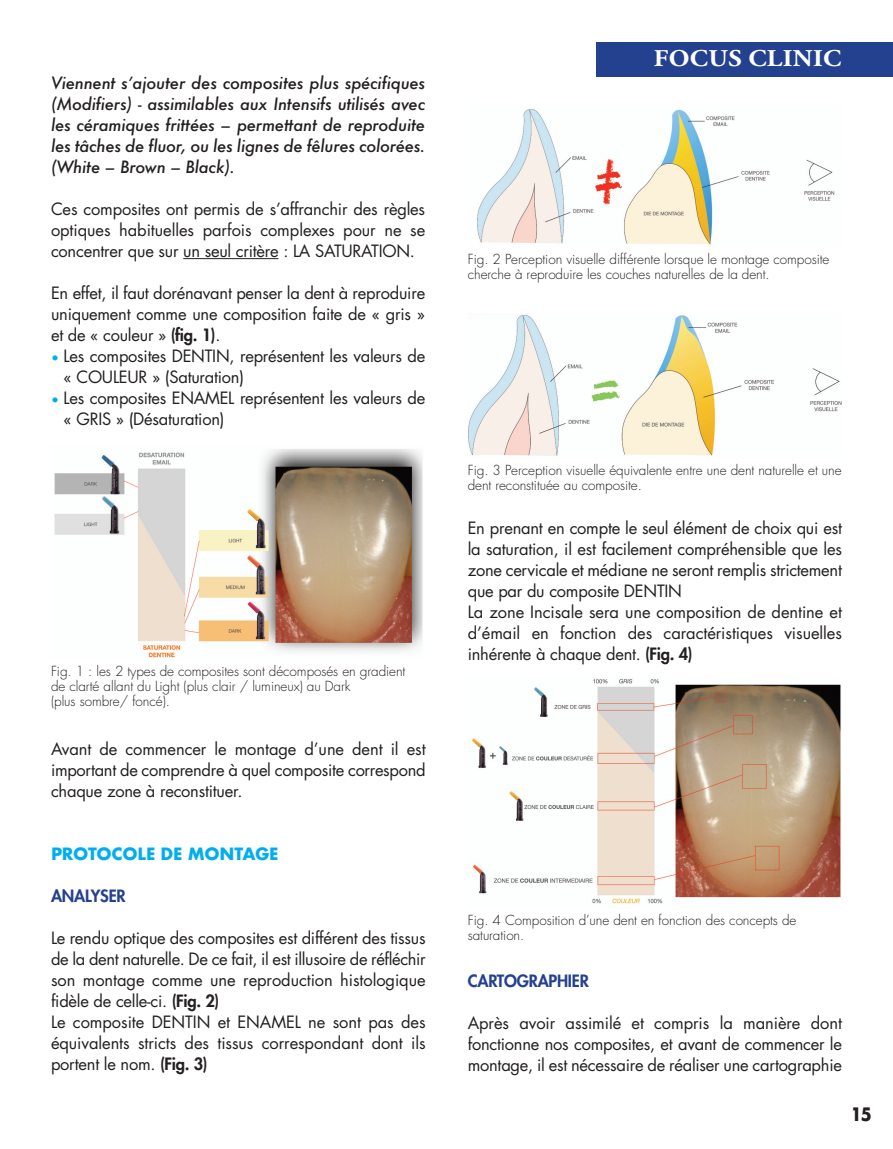
<style>
.page{position:relative;width:893px;height:1149px;background:#fff}
.page>*{position:absolute;margin:0;border:0;box-sizing:border-box;transform-origin:0 0}
.t1{font:700 24px "Adobe Garamond Pro";letter-spacing:.015em;color:#fff;scale:1.1 1}
.t2{font:700 18px "Futura";color:#231f20;scale:.9 1}
.t3{font:16.5px/21px "Futura";letter-spacing:-.015em;color:#231f20;text-align:justify}
.t4{font:italic 500 16.5px/21px "Futura";letter-spacing:-.015em;color:#231f20;text-align:justify}
.t5{font:800 16.5px "Futura";letter-spacing:-.015em;color:#244190}
.t6{font:700 16.5px "Futura";letter-spacing:-.015em;color:#00aeef}
.t7{font:300 13.5px/15px "Futura";letter-spacing:-.005em;color:#231f20}
.s1{font-weight:800}
</style>
<div class="page">
<div style="left:596px;top:43px;width:297px;height:34px;background:#244190"></div>
<img style="left:54px;top:449px;width:369px;height:209px">
<hr style="left:183px;top:258px;width:95px;height:1px;background:#231f20">
<img style="left:472px;top:678px;width:369px;height:226px">
<img style="left:477px;top:109px;width:358px;height:136px">
<img style="left:468px;top:314px;width:374px;height:142px">
<p class="t4" style="left:51px;top:72px;width:376px">Viennent s’ajouter des composites plus spécifiques (Modifiers) - assimilables aux Intensifs utilisés avec les céramiques frittées – permettant de reproduite les tâches de fluor, ou les lignes de fêlures colorées. (White – Brown – Black).</p>
<p class="t3" style="left:51px;top:199px;width:376px">Ces composites ont permis de s’affranchir des règles optiques habituelles parfois complexes pour ne se concentrer que sur un seul critère : LA SATURATION.</p>
<p class="t3" style="left:51px;top:283px;width:376px">En effet, il faut dorénavant penser la dent à reproduire uniquement comme une composition faite de « gris » et de « couleur » <span class="s1">(fig. 1)</span>.</p>
<p class="t3" style="left:64px;top:346px;width:363px;text-indent:-13px"><sub>•</sub> Les composites DENTIN, représentent les valeurs de « COULEUR » (Saturation)</p>
<p class="t3" style="left:64px;top:388px;width:363px;text-indent:-13px"><sub>•</sub> Les composites ENAMEL représentent les valeurs de « GRIS » (Désaturation)</p>
<p class="t7" style="left:51px;top:664px;width:356px">Fig. 1 : les 2 types de composites sont décomposés en gradient de clarté allant du Light (plus clair / lumineux) au Dark<br>(plus sombre/ foncé).</p>
<p class="t3" style="left:51px;top:739px;width:376px">Avant de commencer le montage d’une dent il est important de comprendre à quel composite correspond chaque zone à reconstituer.</p>
<p class="t6" style="left:51px;top:841px;width:229px">PROTOCOLE DE MONTAGE</p>
<p class="t5" style="left:51px;top:887px;width:76px">ANALYSER</p>
<p class="t3" style="left:51px;top:928px;width:376px;text-align:left">Le rendu optique des composites est différent des tissus de la dent naturelle. De ce fait, il est illusoire de réfléchir son montage comme une reproduction histologique fidèle de celle-ci. <span class="s1">(Fig. 2)<br></span>Le composite DENTIN et ENAMEL ne sont pas des équivalents stricts des tissus correspondant dont ils portent le nom. <span class="s1">(Fig. 3)</span></p>
<h1 class="t1" style="left:654px;top:49px;width:172px">FOCUS CLINIC</h1>
<p class="t7" style="left:468px;top:252px;width:363px">Fig. 2 Perception visuelle différente lorsque le montage composite cherche à reproduire les couches naturelles de la dent.</p>
<p class="t7" style="left:468px;top:463px;width:375px">Fig. 3 Perception visuelle équivalente entre une dent naturelle et une dent reconstituée au composite.</p>
<p class="t3" style="left:468px;top:518px;width:376px;text-align:left">En prenant en compte le seul élément de choix qui est la saturation, il est facilement compréhensible que les zone cervicale et médiane ne seront remplis strictement que par du composite DENTIN<br>La zone Incisale sera une composition de dentine et d’émail en fonction des caractéristiques visuelles inhérente à chaque dent. <span class="s1">(Fig. 4)</span></p>
<p class="t7" style="left:468px;top:913px;width:330px">Fig. 4 Composition d’une dent en fonction des concepts de saturation.</p>
<p class="t5" style="left:468px;top:972px;width:123px">CARTOGRAPHIER</p>
<p class="t3" style="left:468px;top:1013px;width:376px">Après avoir assimilé et compris la manière dont fonctionne nos composites, et avant de commencer le montage, il est nécessaire de réaliser une cartographie</p>
<p class="t2" style="left:851px;top:1101px;width:25px">15</p>
</div>
